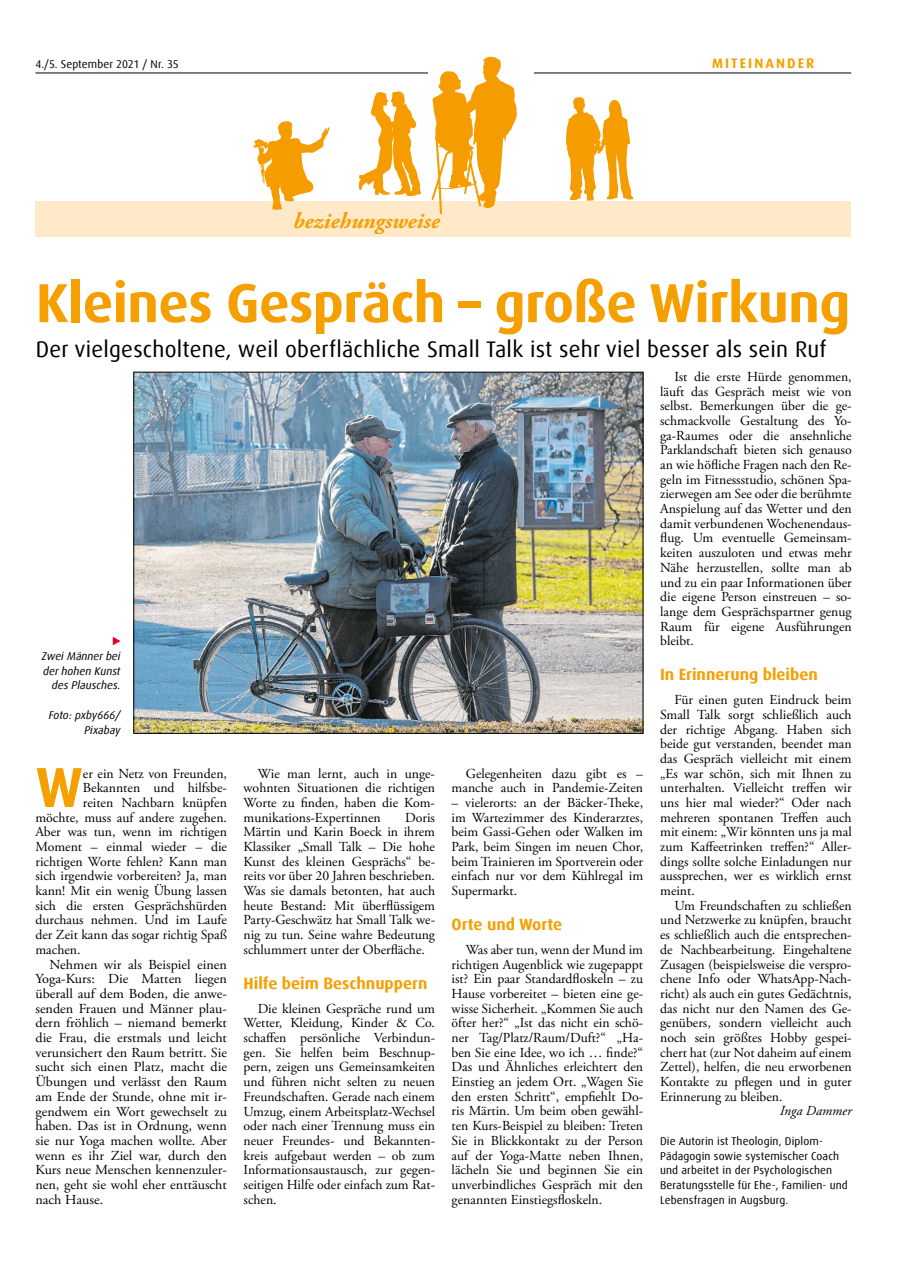
<style>
.page{position:relative;width:908px;height:1276px;background:#fff}
.page>*{position:absolute;margin:0;border:0;box-sizing:border-box;transform-origin:0 0}
.t1{font:700 56.5px "Dax Offc Pro";color:#f59f00}
.t2{font:700 55px "Dax Offc Pro";letter-spacing:-.01em;color:#f59f00}
.t3{font:22.5px "Dax Offc Pro";letter-spacing:.01em;color:#000}
.t4{font:italic 700 22.5px "Adobe Garamond Pro";color:#f59f00}
.t5{font:700 16.25px "Dax Offc Pro";color:#f59f00}
.t6{font:13.75px/14.6px "Adobe Garamond Pro";color:#000;text-align:justify}
.t7{font:700 13.75px "Dax Offc Pro";letter-spacing:.15em;color:#f59f00}
.t8{font:italic 13.75px "Adobe Garamond Pro";color:#000}
.t9{font:11.25px/14.8px "Dax Offc Pro";letter-spacing:.01em;color:#000}
.t10{font:italic 11.25px/14.8px "Dax Offc Pro";color:#000;text-align:right}
</style>
<div class="page">
<hr style="left:35px;top:73px;width:815px;height:1px;background:#000">
<div style="left:449px;top:56px;width:84px;height:45px;background:#fff"></div>
<div style="left:35px;top:201px;width:815px;height:36px;background:#ffe9c9"></div>
<div style="left:428px;top:56px;width:84px;height:45px;background:#fff"></div>
<svg style="left:358px;top:91px;width:63px;height:105px"></svg>
<svg style="left:253px;top:121px;width:76px;height:89px"></svg>
<svg style="left:566px;top:97px;width:67px;height:104px"></svg>
<svg style="left:431px;top:57px;width:86px;height:157px"></svg>
<img style="left:135px;top:374px;width:506px;height:357px">
<svg style="left:113px;top:637px;width:7px;height:8px"></svg>
<p class="t9" style="left:35px;top:56px;width:145px">4./5. September 2021 / Nr. 35</p>
<p class="t7" style="left:711px;top:54px;width:104px">MITEINANDER</p>
<h3 class="t4" style="left:293px;top:208px;width:148px">beziehungsweise</h3>
<h2 class="t2" style="left:36px;top:267px;width:815px">Kleines Gespräch – große Wirkung</h2>
<h3 class="t3" style="left:36px;top:334px;width:791px">Der vielgescholtene, weil oberflächliche Small Talk ist sehr viel besser als sein Ruf</h3>
<p class="t10" style="left:42px;top:649px;width:80px">Zwei Männer bei der hohen Kunst des Plausches.</p>
<p class="t10" style="left:49px;top:707px;width:73px">Foto: pxby666/<br>Pixabay</p>
<h1 class="t1" style="left:35px;top:751px;width:49px">W</h1>
<p class="t6" style="left:83px;top:766px;width:145px">er ein Netz von Freunden,</p>
<p class="t6" style="left:83px;top:781px;width:145px">Bekannten und hilfsbe-</p>
<p class="t6" style="left:83px;top:796px;width:145px">reiten Nachbarn knüpfen</p>
<p class="t6" style="left:35px;top:810px;width:193px">möchte, muss auf andere zugehen.</p>
<p class="t6" style="left:35px;top:825px;width:193px">Aber was tun, wenn im richtigen</p>
<p class="t6" style="left:35px;top:840px;width:193px">Moment – einmal wieder – die</p>
<p class="t6" style="left:35px;top:854px;width:193px">richtigen Worte fehlen? Kann man</p>
<p class="t6" style="left:35px;top:869px;width:193px">sich irgendwie vorbereiten? Ja, man</p>
<p class="t6" style="left:35px;top:884px;width:193px">kann! Mit ein wenig Übung lassen</p>
<p class="t6" style="left:35px;top:898px;width:193px">sich die ersten Gesprächshürden</p>
<p class="t6" style="left:35px;top:913px;width:193px">durchaus nehmen. Und im Laufe</p>
<p class="t6" style="left:35px;top:928px;width:193px">der Zeit kann das sogar richtig Spaß</p>
<p class="t6" style="left:35px;top:942px;width:47px">machen.</p>
<p class="t6" style="left:50px;top:957px;width:179px">Nehmen wir als Beispiel einen</p>
<p class="t6" style="left:35px;top:972px;width:193px">Yoga-Kurs: Die Matten liegen</p>
<p class="t6" style="left:35px;top:986px;width:193px">überall auf dem Boden, die anwe-</p>
<p class="t6" style="left:35px;top:1001px;width:193px">senden Frauen und Männer plau-</p>
<p class="t6" style="left:35px;top:1016px;width:193px">dern fröhlich – niemand bemerkt</p>
<p class="t6" style="left:35px;top:1031px;width:193px">die Frau, die erstmals und leicht</p>
<p class="t6" style="left:35px;top:1045px;width:193px">verunsichert den Raum betritt. Sie</p>
<p class="t6" style="left:35px;top:1060px;width:193px">sucht sich einen Platz, macht die</p>
<p class="t6" style="left:35px;top:1075px;width:193px">Übungen und verlässt den Raum</p>
<p class="t6" style="left:35px;top:1089px;width:193px">am Ende der Stunde, ohne mit ir-</p>
<p class="t6" style="left:35px;top:1104px;width:193px">gendwem ein Wort gewechselt zu</p>
<p class="t6" style="left:35px;top:1119px;width:193px">haben. Das ist in Ordnung, wenn</p>
<p class="t6" style="left:35px;top:1133px;width:193px">sie nur Yoga machen wollte. Aber</p>
<p class="t6" style="left:35px;top:1148px;width:193px">wenn es ihr Ziel war, durch den</p>
<p class="t6" style="left:35px;top:1163px;width:193px">Kurs neue Menschen kennenzuler-</p>
<p class="t6" style="left:35px;top:1177px;width:193px">nen, geht sie wohl eher enttäuscht</p>
<p class="t6" style="left:35px;top:1192px;width:69px">nach Hause.</p>
<p class="t6" style="left:243px;top:766px;width:193px;text-indent:14px">Wie man lernt, auch in unge&shy;wohnten Situationen die richtigen Worte zu finden, haben die Kom&shy;munikations-Expertinnen</p>
<p class="t6" style="left:243px;top:810px;width:193px;text-indent:162px">Doris Märtin und Karin Boeck in ihrem Klassiker „Small Talk – Die hohe Kunst des kleinen Gesprächs“ be&shy;reits vor über 20 Jahren beschrieben.<br>Was sie damals betonten, hat auch heute Bestand: Mit überflüssigem Party-Geschwätz hat Small Talk we&shy;nig zu tun. Seine wahre Bedeutung schlummert unter der Oberfläche.</p>
<p class="t5" style="left:243px;top:972px;width:185px">Hilfe beim Beschnuppern</p>
<p class="t6" style="left:243px;top:1001px;width:193px;text-indent:14px">Die kleinen Gespräche rund um Wetter, Kleidung, Kinder &amp; Co. schaffen persönliche Verbindun&shy;gen. Sie helfen beim Beschnup&shy;pern, zeigen uns Gemeinsamkeiten und führen nicht selten zu neuen Freundschaften. Gerade nach einem Umzug, einem Arbeitsplatz-Wechsel oder nach einer Trennung muss ein neuer Freundes- und Bekannten&shy;kreis aufgebaut werden – ob zum Informationsaustausch, zur gegen&shy;seitigen Hilfe oder einfach zum Rat&shy;schen.</p>
<p class="t6" style="left:451px;top:766px;width:193px;text-align:right">Gelegenheiten dazu gibt es – manche auch in Pandemie-Zeiten</p>
<p class="t6" style="left:451px;top:796px;width:193px">– vielerorts: an der Bäcker-Theke, im Wartezimmer des Kinderarztes, beim Gassi-Gehen oder Walken im Park, beim Singen im neuen Chor, beim Trainieren im Sportverein oder einfach nur vor dem Kühlregal im Supermarkt.</p>
<p class="t5" style="left:451px;top:913px;width:112px">Orte und Worte</p>
<p class="t6" style="left:451px;top:942px;width:193px;text-indent:14px">Was aber tun, wenn der Mund im richtigen Augenblick wie zugepappt ist? Ein paar Standardfloskeln – zu Hause vorbereitet – bieten eine ge&shy;wisse Sicherheit. „Kommen Sie auch öfter her?“ „Ist das nicht ein schö&shy;ner Tag/Platz/Raum/Duft?“ „Ha&shy;ben Sie eine Idee, wo ich … finde?“ Das und Ähnliches erleichtert den Einstieg an jedem Ort. „Wagen Sie den ersten Schritt“, empfiehlt Do&shy;ris Märtin. Um beim oben gewähl&shy;ten Kurs-Beispiel zu bleiben: Treten Sie in Blickkontakt zu der Person auf der Yoga-Matte neben Ihnen, lächeln Sie und beginnen Sie ein unverbindliches Gespräch mit den genannten Einstiegsfloskeln.</p>
<p class="t6" style="left:660px;top:370px;width:193px;text-indent:14px">Ist die erste Hürde genommen, läuft das Gespräch meist wie von selbst. Bemerkungen über die ge&shy;schmackvolle Gestaltung des Yo&shy;ga-Raumes oder die ansehnliche Parklandschaft bieten sich genauso an wie höfliche Fragen nach den Re&shy;geln im Fitnessstudio, schönen Spa&shy;zierwegen am See oder die berühmte Anspielung auf das Wetter und den damit verbundenen Wochenendaus&shy;flug. Um eventuelle Gemeinsam&shy;keiten auszuloten und etwas mehr Nähe herzustellen, sollte man ab und zu ein paar Informationen über die eigene Person einstreuen – so&shy;lange dem Gesprächspartner genug Raum für eigene Ausführungen bleibt.</p>
<p class="t5" style="left:660px;top:664px;width:159px">In Erinnerung bleiben</p>
<p class="t6" style="left:660px;top:693px;width:193px;text-indent:14px">Für einen guten Eindruck beim Small Talk sorgt schließlich auch der richtige Abgang. Haben sich beide gut verstanden, beendet man das Gespräch vielleicht mit einem „Es war schön, sich mit Ihnen zu unterhalten. Vielleicht treffen wir uns hier mal wieder?“ Oder nach mehreren spontanen Treffen auch mit einem: „Wir könnten uns ja mal zum Kaffeetrinken treffen?“ Aller&shy;dings sollte solche Einladungen nur aussprechen, wer es wirklich ernst meint.</p>
<p class="t6" style="left:660px;top:898px;width:193px;text-indent:14px">Um Freundschaften zu schließen und Netzwerke zu knüpfen, braucht es schließlich auch die entsprechen&shy;de Nachbearbeitung. Eingehaltene Zusagen (beispielsweise die verspro&shy;chene Info oder WhatsApp-Nach&shy;richt) als auch ein gutes Gedächtnis, das nicht nur den Namen des Ge&shy;genübers, sondern vielleicht auch noch sein größtes Hobby gespei&shy;chert hat (zur Not daheim auf einem Zettel), helfen, die neu erworbenen Kontakte zu pflegen und in guter Erinnerung zu bleiben.</p>
<p class="t8" style="left:779px;top:1102px;width:73px">Inga Dammer</p>
<p class="t9" style="left:660px;top:1133px;width:189px">Die Autorin ist Theologin, Diplom-Pädagogin sowie systemischer Coach und arbeitet in der Psychologischen Beratungsstelle für Ehe-, Familien- und Lebensfragen in Augsburg.</p>
</div>
